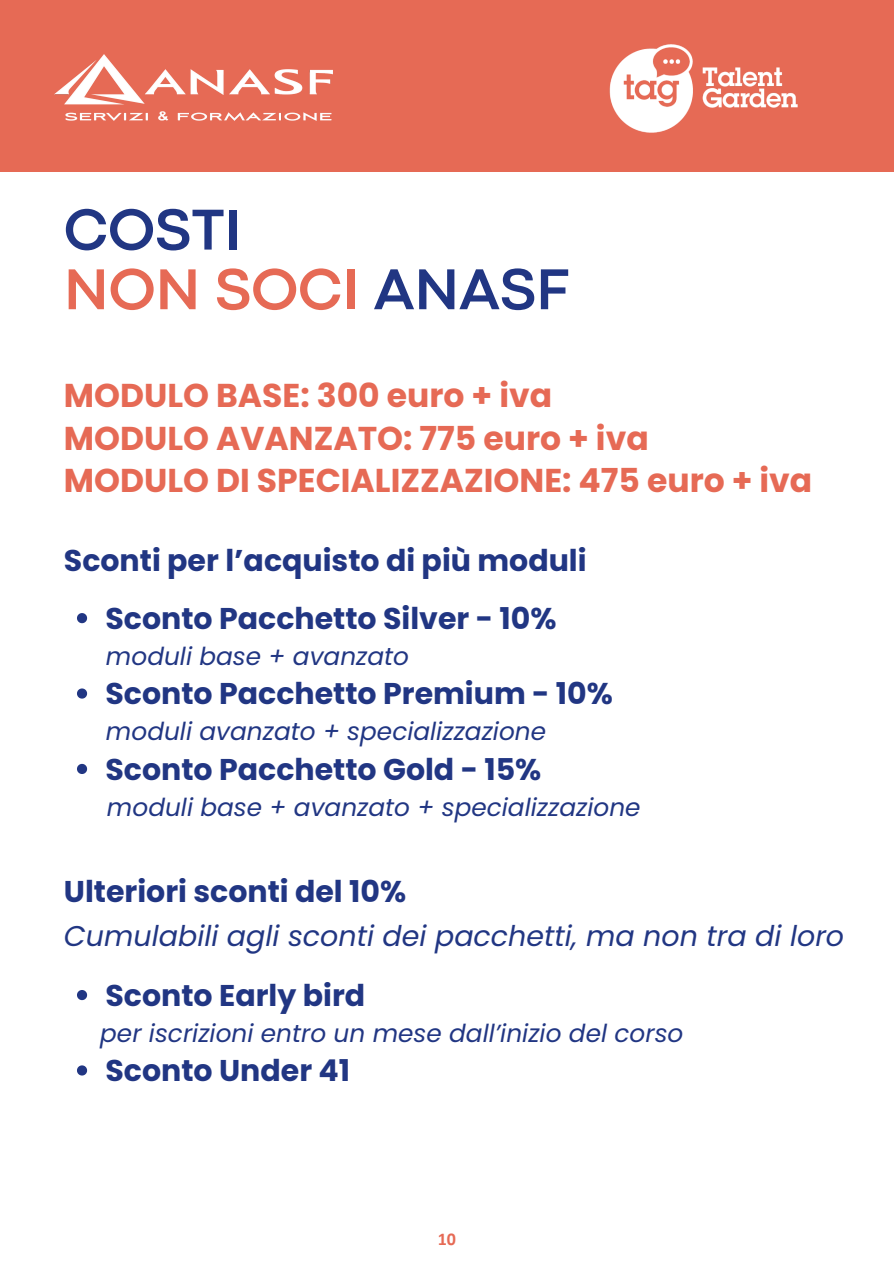
<style>
.page{position:relative;width:894px;height:1264px;background:#fff}
.page>*{position:absolute;margin:0;border:0;box-sizing:border-box;transform-origin:0 0}
.t1{font:700 60px/59.7px "Codec Pro";color:#213683}
.t2{font:700 33px/42.8px "Poppins";color:#e66a55}
.t3{font:700 30px "Poppins";color:#213683}
.t4{font:italic 28.5px "Poppins";color:#213683}
.t5{font:italic 24.75px "Poppins";color:#213683}
.t6{font:700 18px "Calibri";color:#e66a55}
.s1{color:#e66a55}
</style>
<div class="page">
<div style="left:0;top:0;width:893px;height:171px;background:#e66a55"></div>
<img style="left:54px;top:54px;width:278px;height:67px">
<img style="left:609px;top:44px;width:189px;height:89px">
<svg style="left:77px;top:613px;width:10px;height:10px"></svg>
<svg style="left:77px;top:688px;width:10px;height:10px"></svg>
<svg style="left:77px;top:764px;width:10px;height:10px"></svg>
<svg style="left:77px;top:990px;width:10px;height:10px"></svg>
<svg style="left:77px;top:1065px;width:10px;height:10px"></svg>
<h2 class="t1" style="left:64px;top:204px;width:507px">COSTI<br><span class="s1">NON SOCI</span> ANASF</h2>
<h2 class="t2" style="left:64px;top:374px;width:749px">MODULO BASE: 300 euro + iva<br>MODULO AVANZATO: 775 euro + iva<br>MODULO DI SPECIALIZZAZIONE: 475 euro + iva</h2>
<h2 class="t3" style="left:64px;top:539px;width:524px">Sconti per l’acquisto di più moduli</h2>
<p class="t3" style="left:105px;top:597px;width:452px">Sconto Pacchetto Silver - 10%</p>
<p class="t5" style="left:106px;top:639px;width:304px">moduli base + avanzato</p>
<p class="t3" style="left:105px;top:672px;width:509px">Sconto Pacchetto Premium - 10%</p>
<p class="t5" style="left:106px;top:714px;width:441px">moduli avanzato + specializzazione</p>
<p class="t3" style="left:105px;top:748px;width:437px">Sconto Pacchetto Gold - 15%</p>
<p class="t5" style="left:107px;top:789px;width:535px">moduli base + avanzato + specializzazione</p>
<p class="t3" style="left:64px;top:870px;width:343px">Ulteriori sconti del 10%</p>
<p class="t4" style="left:64px;top:916px;width:781px">Cumulabili agli sconti dei pacchetti, ma non tra di loro</p>
<h4 class="t3" style="left:105px;top:974px;width:261px">Sconto Early bird</h4>
<p class="t5" style="left:100px;top:1015px;width:584px">per iscrizioni entro un mese dall’inizio del corso</p>
<p class="t3" style="left:105px;top:1049px;width:246px">Sconto Under 41</p>
<h1 class="t6" style="left:437px;top:1231px;width:20px">10</h1>
</div>
